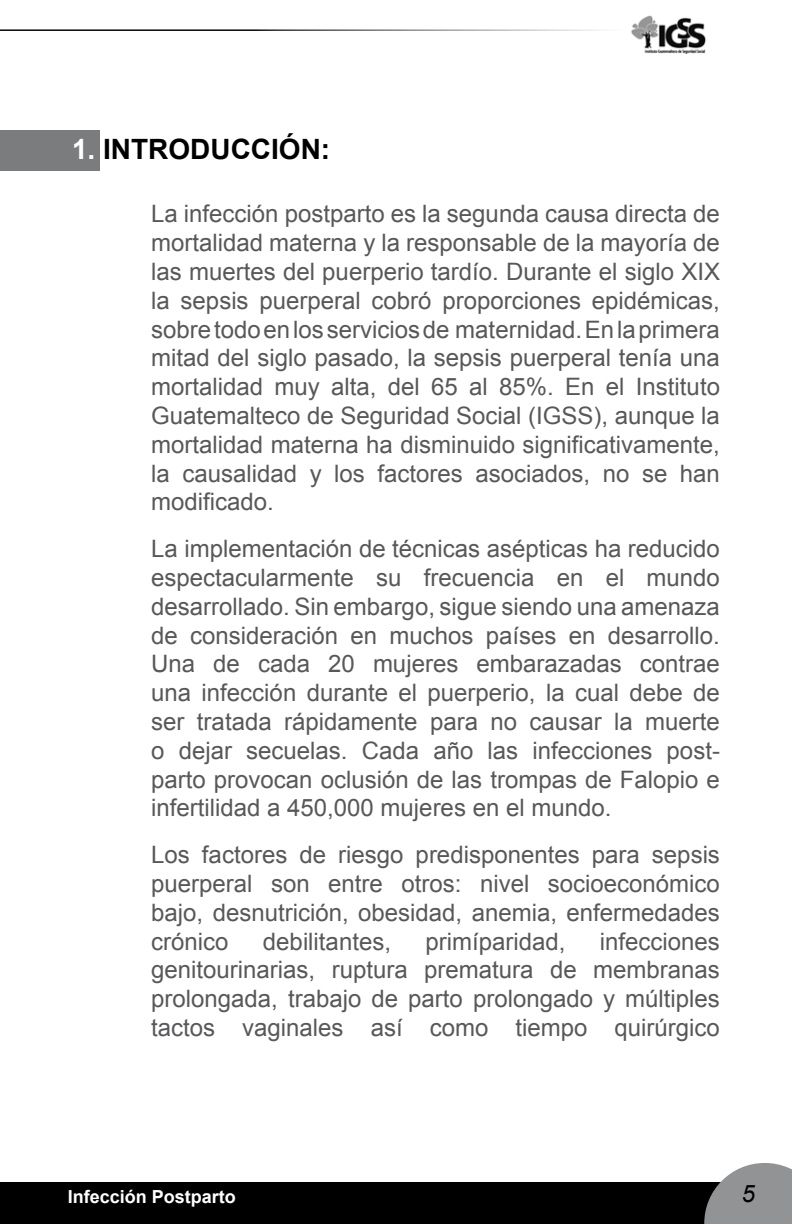
<style>
.page{position:relative;width:792px;height:1224px;background:#fff}
.page>*{position:absolute;margin:0;border:0;box-sizing:border-box;transform-origin:0 0}
.t1{font:700 28px "Arial";color:#000}
.t2{font:24px/28.8px "Arial";color:#58585a;text-align:justify}
.t3{font:italic 24px "Arial";color:#000}
.t4{font:700 18px "Arial";color:#fff}
.s1{color:#fff}
</style>
<div class="page">
<div style="left:0;top:1182px;width:792px;height:42px;background:#000"></div>
<img style="left:631px;top:15px;width:75px;height:39px">
<svg style="left:704px;top:1163px;width:88px;height:61px"></svg>
<div style="left:0;top:131px;width:99px;height:40px;background:#7b7c7e"></div>
<p class="t1" style="left:72px;top:131px;width:260px"><span class="s1">1.</span> INTRODUCCIÓN:</p>
<p class="t2" style="left:151px;top:200px;width:570px">La infección postparto es la segunda causa directa de mortalidad materna y la responsable de la mayoría de las muertes del puerperio tardío. Durante el siglo XIX la sepsis puerperal cobró proporciones epidémicas, sobre todo en los servicios de maternidad. En la primera mitad del siglo pasado, la sepsis puerperal tenía una mortalidad muy alta, del 65 al 85%. En el Instituto Guatemalteco de Seguridad Social (IGSS), aunque la mortalidad materna ha disminuido significativamente, la causalidad y los factores asociados, no se han modificado.</p>
<p class="t2" style="left:151px;top:535px;width:570px">La implementación de técnicas asépticas ha reducido espectacularmente su frecuencia en el mundo desarrollado. Sin embargo, sigue siendo una amenaza de consideración en muchos países en desarrollo.<br>Una de cada 20 mujeres embarazadas contrae una infección durante el puerperio, la cual debe de ser tratada rápidamente para no causar la muerte o dejar secuelas. Cada año las infecciones post&shy;parto provocan oclusión de las trompas de Falopio e infertilidad a 450,000 mujeres en el mundo.</p>
<p class="t2" style="left:151px;top:841px;width:570px">Los factores de riesgo predisponentes para sepsis puerperal son entre otros: nivel socioeconómico bajo, desnutrición, obesidad, anemia, enfermedades crónico</p>
<p class="t2" style="left:151px;top:927px;width:570px;text-indent:449px">infecciones genitourinarias, ruptura prematura de membranas prolongada, trabajo de parto prolongado y múltiples tactos vaginales así como tiempo quirúrgico</p>
<p class="t2" style="left:263px;top:927px;width:130px">debilitantes,</p>
<p class="t2" style="left:425px;top:927px;width:142px">primíparidad,</p>
<p class="t4" style="left:68px;top:1184px;width:170px">Infección Postparto</p>
<p class="t3" style="left:742px;top:1178px;width:15px">5</p>
</div>
